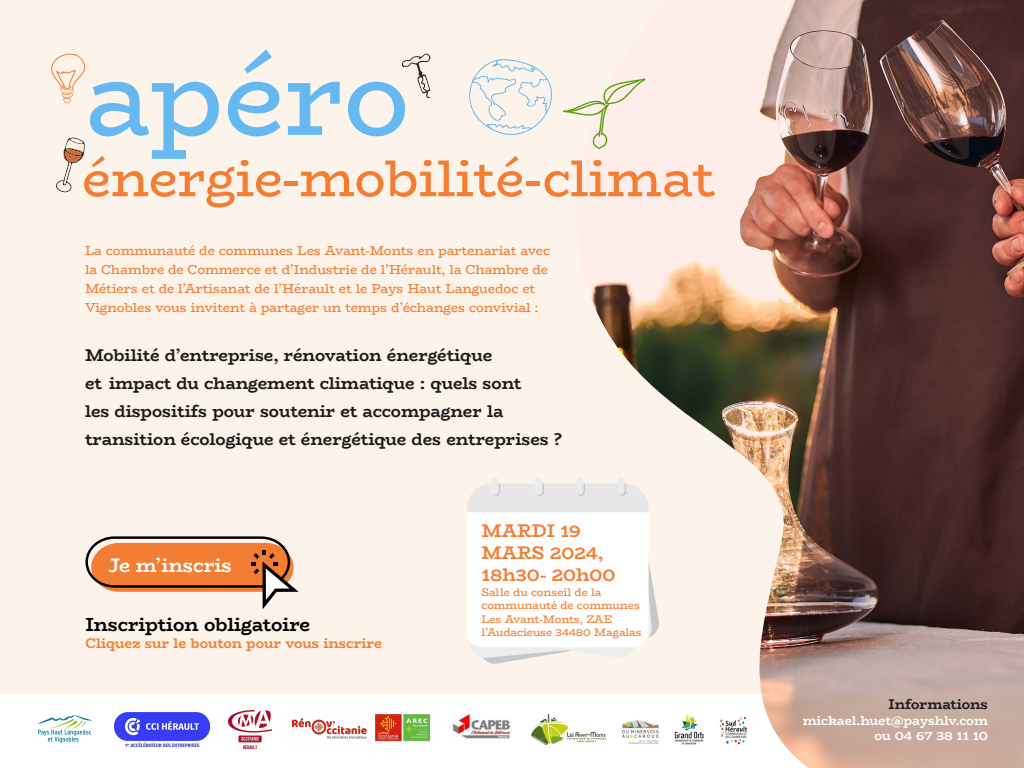
<style>
.page{position:relative;width:1024px;height:768px;background:#fff}
.page>*{position:absolute;margin:0;border:0;box-sizing:border-box;transform-origin:0 0}
.t1{font:109.9px "Bio Rhyme";letter-spacing:-.005em;color:#65b9f0}
.t2{font:52px "Bio Rhyme";letter-spacing:-.005em;color:#f37d33}
.t3{font:700 19.5px "Bio Rhyme";color:#fff}
.t4{font:700 19px "Bio Rhyme";letter-spacing:-.005em;color:#000}
.t5{font:700 18.4px/22px "Bio Rhyme";color:#f37d33}
.t6{font:700 17px/28px "Bio Rhyme";letter-spacing:-.005em;color:#1a1a1a}
.t7{font:700 14px "Bio Rhyme";letter-spacing:-.005em;color:#f37d33}
.t8{font:700 14px "Bio Rhyme";color:#1a1a1a}
.t9{font:13px/19px "Bio Rhyme";letter-spacing:-.005em;color:#f37d33}
.t10{font:700 13px/15.6px "Bio Rhyme";letter-spacing:-.005em;color:#fff;text-align:right}
.t11{font:11px/13.2px "Bio Rhyme";letter-spacing:-.005em;color:#f37d33}
</style>
<div class="page">
<div style="left:0;top:0;width:1024px;height:693px;background:#fcf3ea"></div>
<svg style="left:401px;top:53px;width:29px;height:45px"></svg>
<svg style="left:56px;top:138px;width:29px;height:54px"></svg>
<svg style="left:85px;top:536px;width:214px;height:73px"></svg>
<img style="left:576px;top:0;width:448px;height:768px">
<img style="left:292px;top:714px;width:139px;height:28px">
<svg style="left:38px;top:715px;width:54px;height:28px"></svg>
<img style="left:674px;top:714px;width:30px;height:30px">
<img style="left:531px;top:714px;width:74px;height:30px">
<img style="left:621px;top:714px;width:39px;height:30px">
<img style="left:718px;top:714px;width:32px;height:33px">
<img style="left:229px;top:710px;width:43px;height:39px">
<svg style="left:51px;top:53px;width:35px;height:50px"></svg>
<svg style="left:469px;top:59px;width:83px;height:76px"></svg>
<svg style="left:563px;top:78px;width:83px;height:71px"></svg>
<svg style="left:484px;top:482px;width:176px;height:183px"></svg>
<svg style="left:467px;top:483px;width:182px;height:176px;background:#faf9f9"></svg>
<div style="left:535px;top:478px;width:7px;height:17px;background:#ebebeb;border-radius:4px"></div>
<div style="left:576px;top:478px;width:8px;height:17px;background:#ebebeb;border-radius:4px"></div>
<div style="left:617px;top:478px;width:8px;height:17px;background:#ebebeb;border-radius:4px"></div>
<div style="left:491px;top:478px;width:8px;height:17px;background:#ebebeb;border-radius:4px"></div>
<img style="left:114px;top:713px;width:96px;height:33px">
<img style="left:453px;top:715px;width:59px;height:25px">
<h1 class="t1" style="left:85px;top:12px;width:327px">apéro</h1>
<h2 class="t2" style="left:82px;top:138px;width:635px">énergie-mobilité-climat</h2>
<p class="t9" style="left:85px;top:240px;width:467px">La communauté de communes Les Avant-Monts en partenariat avec la Chambre de Commerce et d’Industrie de l’Hérault, la Chambre de Métiers et de l’Artisanat de l’Hérault et le Pays Haut Languedoc et Vignobles vous invitent à partager un temps d’échanges convivial :</p>
<h3 class="t6" style="left:85px;top:341px;width:479px">Mobilité d’entreprise, rénovation énergétique<br>et impact du changement climatique : quels sont<br>les dispositifs pour soutenir et accompagner la transition écologique et énergétique des entreprises ?</h3>
<h3 class="t3" style="left:109px;top:551px;width:125px">Je m’inscris</h3>
<h3 class="t4" style="left:85px;top:609px;width:226px">Inscription obligatoire</h3>
<p class="t7" style="left:85px;top:632px;width:298px">Cliquez sur le bouton pour vous inscrire</p>
<h3 class="t5" style="left:481px;top:519px;width:135px">MARDI 19<br>MARS 2024,<br>18h30- 20h00</h3>
<p class="t11" style="left:481px;top:586px;width:162px">Salle du conseil de la communauté de communes<br>Les Avant-Monts, ZAE l’Audacieuse 34480 Magalas</p>
<p class="t8" style="left:889px;top:693px;width:101px">Informations</p>
<p class="t10" style="left:803px;top:712px;width:187px">mickael.huet@payshlv.com ou 04 67 38 11 10</p>
</div>
